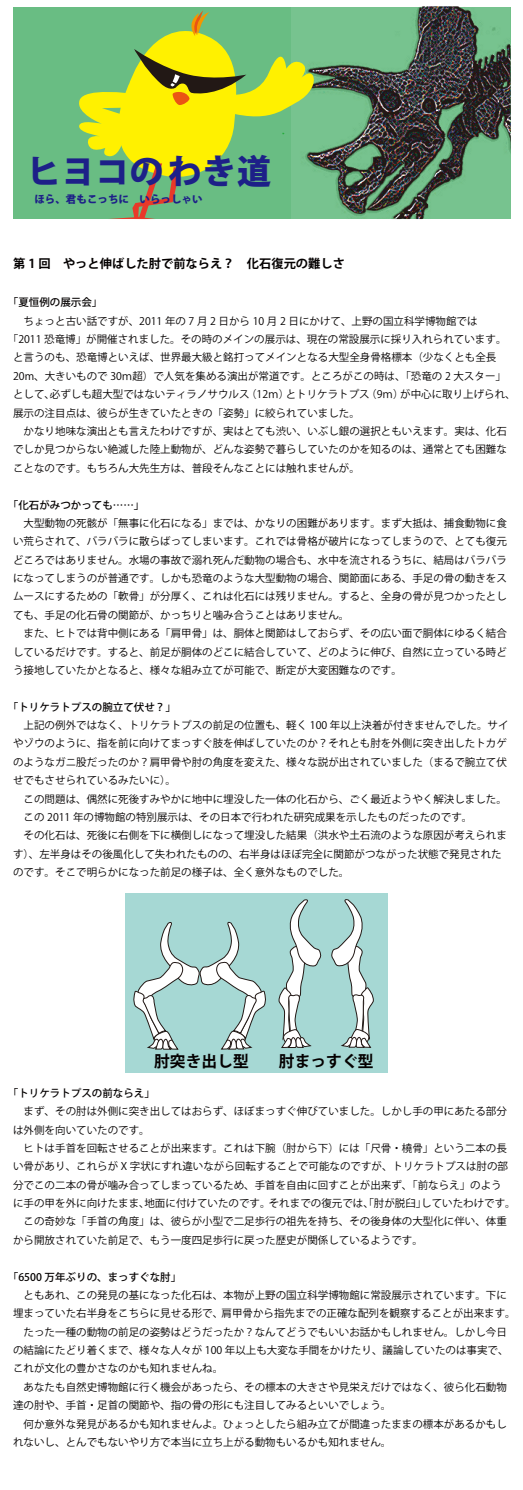
<style>
.page{position:relative;width:523px;height:1490px;background:#fff}
.page>*{position:absolute;margin:0;border:0;box-sizing:border-box;transform-origin:0 0}
.t1{font:800 34.12px "Koz Go Pro";color:#1d2088}
.t2{font:700 15.75px "Koz Go Pro";color:#040000}
.t3{font:700 12.25px "Koz Go Pr 6 N";color:#040000}
.t4{font:10.5px/18.4px "Koz Go Pro";color:#040000}
.t5{font:500 10.5px "Koz Go Pro";color:#040000}
.t6{font:800 10.5px "Koz Go Pro";color:#1d2088}
</style>
<div class="page">
<div style="left:13px;top:7px;width:497px;height:212px;background:#69bd83"></div>
<img style="left:292px;top:6px;width:219px;height:213px">
<svg style="left:79px;top:10px;width:237px;height:209px"></svg>
<div style="left:125px;top:893px;width:263px;height:180px;background:#a6d8d4"></div>
<svg style="left:133px;top:921px;width:133px;height:129px"></svg>
<svg style="left:278px;top:899px;width:43px;height:149px"></svg>
<svg style="left:331px;top:899px;width:43px;height:149px"></svg>
<h1 class="t1" style="left:27px;top:149px;width:245px">ヒヨコのわき道</h1>
<p class="t6" style="left:34px;top:192px;width:169px">ほら、君もこっちに　いらっしゃい</p>
<p class="t3" style="left:13px;top:257px;width:333px">第 1 回　やっと伸ばした肘で前ならえ？　化石復元の難しさ</p>
<p class="t5" style="left:8px;top:296px;width:96px">「夏恒例の展示会」</p>
<p class="t4" style="left:13px;top:312px;width:466px">　ちょっと古い話ですが、2011 年の 7 月 2 日から 10 月 2 日にかけて、上野の国立科学博物館では</p>
<p class="t4" style="left:8px;top:330px;width:500px">「2011 恐竜博」が開催されました。その時のメインの展示は、現在の常設展示に採り入れられています。</p>
<p class="t4" style="left:13px;top:349px;width:484px">と言うのも、恐竜博といえば、世界最大級と銘打ってメインとなる大型全身骨格標本（少なくとも全長</p>
<p class="t4" style="left:13px;top:367px;width:494px">20m、大きいもので 30ｍ超）で人気を集める演出が常道です。ところがこの時は、「恐竜の 2 大スター」</p>
<p class="t4" style="left:13px;top:385px;width:504px">として、必ずしも超大型ではないティラノサウルス（12ｍ）とトリケラトプス（9ｍ）が中心に取り上げられ、</p>
<p class="t4" style="left:13px;top:404px;width:348px">展示の注目点は、彼らが生きていたときの「姿勢」に絞られていました。</p>
<p class="t4" style="left:13px;top:422px;width:495px">　かなり地味な演出とも言えたわけですが、実はとても渋い、いぶし銀の選択ともいえます。実は、化石</p>
<p class="t4" style="left:13px;top:440px;width:495px">でしか見つからない絶滅した陸上動物が、どんな姿勢で暮らしていたのかを知るのは、通常とても困難な</p>
<p class="t4" style="left:13px;top:459px;width:348px">ことなのです。もちろん大先生方は、普段そんなことには触れませんが。</p>
<p class="t5" style="left:8px;top:498px;width:138px">「化石がみつかっても……」</p>
<p class="t4" style="left:13px;top:514px;width:495px">　大型動物の死骸が「無事に化石になる」までは、かなりの困難があります。まず大抵は、捕食動物に食い荒らされて、バラバラに散らばってしまいます。これでは骨格が破片になってしまうので、とても復元どころではありません。水場の事故で溺れ死んだ動物の場合も、水中を流されるうちに、結局はバラバラになってしまうのが普通です。しかも恐竜のような大型動物の場合、関節面にある、手足の骨の動きをスムースにするための「軟骨」が分厚く、これは化石には残りません。すると、全身の骨が見つかったとしても、手足の化石骨の関節が、かっちりと噛み合うことはありません。<br>　また、ヒトでは背中側にある「肩甲骨」は、胴体と関節はしておらず、その広い面で胴体にゆるく結合しているだけです。すると、前足が胴体のどこに結合していて、どのように伸び、自然に立っている時どう接地していたかとなると、様々な組み立てが可能で、断定が大変困難なのです。</p>
<p class="t5" style="left:8px;top:700px;width:169px">「トリケラトプスの腕立て伏せ？」</p>
<p class="t4" style="left:13px;top:716px;width:497px;text-indent:10px">上記の例外ではなく、トリケラトプスの前足の位置も、軽く 100 年以上決着が付きませんでした。サイやゾウのように、指を前に向けてまっすぐ肢を伸ばしていたのか？それとも肘を外側に突き出したトカゲのようなガニ股だったのか？肩甲骨や肘の角度を変えた、様々な説が出されていました（まるで腕立て伏せでもさせられているみたいに）。<br>　この問題は、偶然に死後すみやかに地中に埋没した一体の化石から、ごく最近ようやく解決しました。　この 2011 年の博物館の特別展示は、その日本で行われた研究成果を示したものだったのです。<br>　その化石は、死後に右側を下に横倒しになって埋没した結果（洪水や土石流のような原因が考えられます）、左半身はその後風化して失われたものの、右半身はほぼ完全に関節がつながった状態で発見されたのです。そこで明らかになった前足の様子は、全く意外なものでした。</p>
<h2 class="t2" style="left:154px;top:1051px;width:96px">肘突き出し型</h2>
<h2 class="t2" style="left:279px;top:1051px;width:96px">肘まっすぐ型</h2>
<p class="t5" style="left:8px;top:1086px;width:148px">「トリケラトプスの前ならえ」</p>
<p class="t4" style="left:13px;top:1102px;width:504px">　まず、その肘は外側に突き出してはおらず、ほぼまっすぐ伸びていました。しかし手の甲にあたる部分は外側を向いていたのです。<br>　ヒトは手首を回転させることが出来ます。これは下腕（肘から下）には「尺骨・橈骨」という二本の長い骨があり、これらが X 字状にすれ違いながら回転することで可能なのですが、トリケラトプスは肘の部分でこの二本の骨が噛み合ってしまっているため、手首を自由に回すことが出来ず、「前ならえ」のよう<br>に手の甲を外に向けたまま、地面に付けていたのです。それまでの復元では、「肘が脱臼」していたわけです。　この奇妙な「手首の角度」は、彼らが小型で二足歩行の祖先を持ち、その後身体の大型化に伴い、体重から開放されていた前足で、もう一度四足歩行に戻った歴史が関係しているようです。</p>
<p class="t5" style="left:8px;top:1270px;width:175px">「6500 万年ぶりの、まっすぐな肘」</p>
<p class="t4" style="left:13px;top:1286px;width:504px">　ともあれ、この発見の基になった化石は、本物が上野の国立科学博物館に常設展示されています。下に埋まっていた右半身をこちらに見せる形で、肩甲骨から指先までの正確な配列を観察することが出来ます。　たった一種の動物の前足の姿勢はどうだったか？なんてどうでもいいお話かもしれません。しかし今日の結論にたどり着くまで、様々な人々が 100 年以上も大変な手間をかけたり、議論していたのは事実で、これが文化の豊かさなのかも知れませんね。<br>　あなたも自然史博物館に行く機会があったら、その標本の大きさや見栄えだけではなく、彼ら化石動物達の肘や、手首・足首の関節や、指の骨の形にも注目してみるといいでしょう。<br>　何か意外な発見があるかも知れませんよ。ひょっとしたら組み立てが間違ったままの標本があるかもしれないし、とんでもないやり方で本当に立ち上がる動物もいるかも知れません。</p>
</div>
